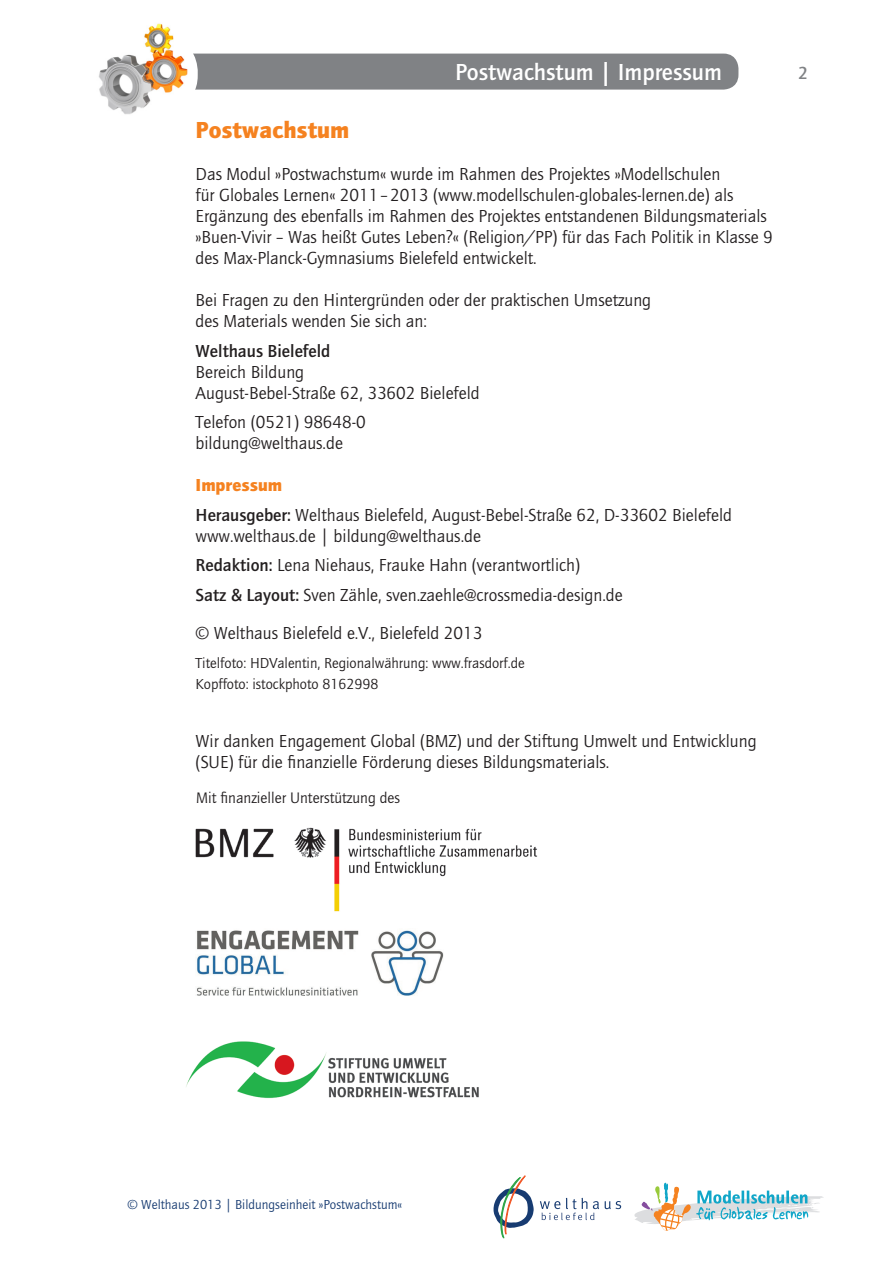
<style>
.page{position:relative;width:893px;height:1263px;background:#fff}
.page>*{position:absolute;margin:0;border:0;box-sizing:border-box;transform-origin:0 0}
.t1{font:700 24px "Quay";color:#fff}
.t2{font:800 24px "Quay";color:#f58220}
.t3{font:18px/21px "Quay";color:#231f20}
.t4{font:700 18px "Quay";color:#231f20}
.t5{font:700 18px "Quay";color:#808285}
.t6{font:15.75px "Quay";color:#231f20}
.t7{font:15px/21px "Quay";color:#231f20}
.t8{font:13.5px "Quay";color:#173b71}
.s1{font-weight:800;color:#f58220}
.s2{font-weight:700}
</style>
<div class="page">
<div style="left:72px;top:54px;width:666px;height:36px;background:#808285;border-radius:15px"></div>
<svg style="left:72px;top:53px;width:126px;height:37px"></svg>
<img style="left:95px;top:23px;width:97px;height:91px">
<svg style="left:540px;top:1198px;width:59px;height:22px"></svg>
<svg style="left:605px;top:1182px;width:219px;height:49px"></svg>
<svg style="left:493px;top:1175px;width:41px;height:63px"></svg>
<img style="left:195px;top:827px;width:343px;height:85px">
<img style="left:196px;top:930px;width:248px;height:65px">
<img style="left:186px;top:1041px;width:293px;height:57px">
<h1 class="t1" style="left:455px;top:58px;width:268px">Postwachstum | Impressum</h1>
<h1 class="t2" style="left:196px;top:116px;width:155px">Postwachstum</h1>
<p class="t3" style="left:196px;top:164px;width:579px">Das Modul »Postwachstum« wurde im Rahmen des Projektes »Modellschulen<br>für Globales Lernen« 2011–2013 (www.modellschulen-globales-lernen.de) als Ergänzung des ebenfalls im Rahmen des Projektes entstandenen Bildungsmaterials »Buen-Vivir – Was heißt Gutes Leben?« (Religion/PP) für das Fach Politik in Klasse 9 des Max-Planck-Gymnasiums Bielefeld entwickelt.</p>
<p class="t3" style="left:196px;top:290px;width:457px">Bei Fragen zu den Hintergründen oder der praktischen Umsetzung des Materials wenden Sie sich an:</p>
<p class="t4" style="left:196px;top:340px;width:136px">Welthaus Bielefeld</p>
<p class="t3" style="left:196px;top:361px;width:286px">Bereich Bildung<br>August-Bebel-Straße 62, 33602 Bielefeld</p>
<p class="t3" style="left:196px;top:412px;width:172px">Telefon (0521) 98648-0 bildung@welthaus.de</p>
<p class="t3" style="left:196px;top:471px;width:538px;line-height:29.5px"><span class="s1">Impressum<br></span><span class="s2">Herausgeber:</span> Welthaus Bielefeld, August-Bebel-Straße 62, D-33602 Bielefeld</p>
<p class="t3" style="left:196px;top:521px;width:429px;line-height:29.5px">www.welthaus.de | bildung@welthaus.de<br><span class="s2">Redaktion:</span> Lena Niehaus, Frauke Hahn (verantwortlich)<br><span class="s2">Satz &amp; Layout:</span> Sven Zähle, sven.zaehle@crossmedia-design.de</p>
<p class="t3" style="left:196px;top:622px;width:288px">© Welthaus Bielefeld e.V., Bielefeld 2013</p>
<p class="t7" style="left:196px;top:653px;width:331px">Titelfoto: HDValentin, Regionalwährung: www.frasdorf.de<br>Kopffoto: istockphoto 8162998</p>
<p class="t3" style="left:196px;top:731px;width:563px">Wir danken Engagement Global (BMZ) und der Stiftung Umwelt und Entwicklung (SUE) für die finanzielle Förderung dieses Bildungsmaterials.</p>
<p class="t6" style="left:196px;top:789px;width:206px">Mit finanzieller Unterstützung des</p>
<p class="t5" style="left:798px;top:63px;width:11px">2</p>
<p class="t8" style="left:128px;top:1197px;width:276px">© Welthaus 2013 | Bildungseinheit »Postwachstum«</p>
</div>
